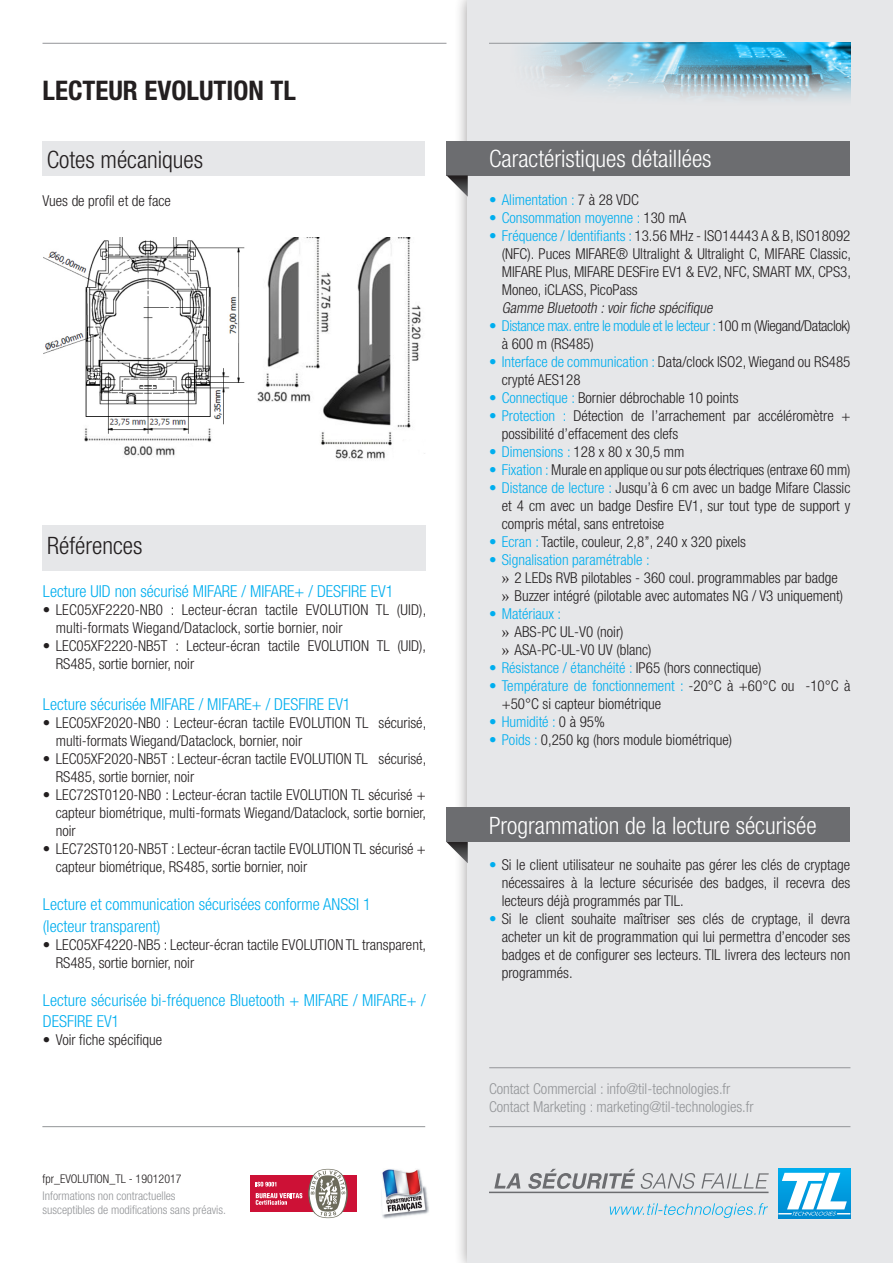
<style>
.page{position:relative;width:893px;height:1263px;background:#fff}
.page>*{position:absolute;margin:0;border:0;box-sizing:border-box;transform-origin:0 0}
.t1{font:700 condensed 27px "Helvetica Neue";color:#231f20}
.t2{font:300 condensed 24px "Helvetica Neue";color:#fff}
.t3{font:300 condensed 24px "Helvetica Neue";color:#231f20}
.t4{font:300 condensed 16.5px/21.6px "Helvetica Neue";color:#00aeef}
.t5{font:300 condensed 15px/18px "Helvetica Neue";color:#231f20}
.t6{font:300 condensed 15px "Helvetica Neue";color:#00aeef}
.t7{font:300 condensed 15px "Helvetica Neue";color:#939598}
.t8{font:300 condensed 15px/18px "Helvetica Neue";letter-spacing:-.025em;color:#00aeef}
.t9{font:italic 300 condensed 15px "Helvetica Neue";color:#231f20}
.t10{font:300 condensed 12px/14.4px "Helvetica Neue";color:#939598}
.t11{font:300 condensed 12px "Helvetica Neue";color:#231f20}
.s1{color:#231f20}
.s2{color:#00aeef}
.s3{font-family:"Times New Roman";font-weight:400;font-stretch:normal}
</style>
<div class="page">
<div style="left:43px;top:141px;width:382px;height:34px;background:#e6e7e9"></div>
<div style="left:453px;top:0;width:440px;height:1263px;background:#231f20;opacity:.5"></div>
<div style="left:468px;top:0;width:425px;height:1263px;background:#e6e7e9"></div>
<hr style="left:43px;top:43px;width:403px;height:1px;background:#939598">
<hr style="left:489px;top:1067px;width:361px;height:1px;background:#939598">
<hr style="left:489px;top:1191px;width:279px;height:2px;background:#6c6d70">
<svg style="left:494px;top:1169px;width:275px;height:20px"></svg>
<svg style="left:610px;top:1203px;width:158px;height:15px"></svg>
<img style="left:489px;top:43px;width:361px;height:56px">
<div style="left:250px;top:1175px;width:107px;height:37px;background:#cd1136"></div>
<svg style="left:308px;top:1169px;width:40px;height:49px"></svg>
<svg style="left:256px;top:1182px;width:20px;height:4px"></svg>
<svg style="left:256px;top:1193px;width:46px;height:12px"></svg>
<hr style="left:42px;top:1126px;width:383px;height:1px;background:#939598">
<img style="left:381px;top:1169px;width:48px;height:50px">
<hr style="left:489px;top:1126px;width:361px;height:1px;background:#939598">
<div style="left:778px;top:1169px;width:72px;height:49px;background:linear-gradient(to right,#00aced,#00aced)"></div>
<svg style="left:778px;top:1173px;width:72px;height:43px;background:#81ccee"></svg>
<div style="left:446px;top:141px;width:404px;height:34px;background:#6c6d70"></div>
<svg style="left:446px;top:175px;width:22px;height:22px"></svg>
<div style="left:446px;top:808px;width:404px;height:34px;background:#6c6d70"></div>
<svg style="left:446px;top:842px;width:22px;height:21px"></svg>
<div style="left:42px;top:525px;width:384px;height:45px;background:#e6e7e9"></div>
<img style="left:43px;top:237px;width:382px;height:222px">
<p class="t1" style="left:43px;top:74px;width:255px">LECTEUR EVOLUTION TL</p>
<p class="t3" style="left:47px;top:146px;width:158px">Cotes mécaniques</p>
<p class="t5" style="left:43px;top:191px;width:130px">Vues de profil et de face</p>
<p class="t3" style="left:47px;top:531px;width:97px">Références</p>
<p class="t4" style="left:43px;top:580px;width:352px">Lecture UID non sécurisé MIFARE / MIFARE+ / DESFIRE EV1</p>
<p class="t5" style="left:56px;top:600px;width:372px;text-indent:-13px">• LEC05XF2220-NB0 : Lecteur-écran tactile EVOLUTION TL (UID), multi-formats Wiegand/Dataclock, sortie bornier, noir</p>
<p class="t5" style="left:56px;top:636px;width:372px;text-indent:-13px">• LEC05XF2220-NB5T : Lecteur-écran tactile EVOLUTION TL (UID),<br>RS485, sortie bornier, noir</p>
<p class="t4" style="left:43px;top:693px;width:309px">Lecture sécurisée MIFARE / MIFARE+ / DESFIRE EV1</p>
<p class="t5" style="left:56px;top:714px;width:372px;text-indent:-13px">• LEC05XF2020-NB0 : Lecteur-écran tactile EVOLUTION TL sécurisé, multi-formats Wiegand/Dataclock, bornier, noir</p>
<p class="t5" style="left:56px;top:750px;width:372px;text-indent:-13px">• LEC05XF2020-NB5T : Lecteur-écran tactile EVOLUTION TL sécurisé,<br>RS485, sortie bornier, noir</p>
<p class="t5" style="left:56px;top:786px;width:372px;text-align:justify;text-indent:-13px">• LEC72ST0120-NB0 : Lecteur-écran tactile EVOLUTION TL sécurisé + capteur biométrique, multi-formats Wiegand/Dataclock, sortie bornier, noir</p>
<p class="t5" style="left:56px;top:840px;width:371px;text-indent:-13px">• LEC72ST0120-NB5T : Lecteur-écran tactile EVOLUTION TL sécurisé + capteur biométrique, RS485, sortie bornier, noir</p>
<p class="t4" style="left:43px;top:893px;width:330px">Lecture et communication sécurisées conforme ANSSI 1</p>
<p class="t4" style="left:43px;top:915px;width:119px">(lecteur transparent)</p>
<p class="t5" style="left:56px;top:935px;width:372px;text-indent:-13px">• LEC05XF4220-NB5 : Lecteur-écran tactile EVOLUTION TL transparent,<br>RS485, sortie bornier, noir</p>
<p class="t4" style="left:43px;top:989px;width:384px">Lecture sécurisée bi-fréquence Bluetooth + MIFARE / MIFARE+ /<br>DESFIRE EV1</p>
<p class="t5" style="left:43px;top:1031px;width:121px">• Voir fiche spécifique</p>
<p class="t11" style="left:43px;top:1172px;width:141px">fpr_EVOLUTION_TL - 19012017</p>
<p class="t10" style="left:43px;top:1188px;width:185px">Informations non contractuelles susceptibles de modifications sans préavis.</p>
<p class="t2" style="left:489px;top:145px;width:224px">Caractéristiques détaillées</p>
<p class="t6" style="left:489px;top:191px;width:151px">• Alimentation : <span class="s1">7 à 28 VDC</span></p>
<p class="t6" style="left:489px;top:209px;width:199px">• Consommation moyenne : <span class="s1">130 mA</span></p>
<p class="t5" style="left:502px;top:226px;width:351px;text-align:justify;text-indent:-13px"><span class="s2">• Fréquence / Identifiants :</span> 13.56 MHz - ISO14443 A &amp; B, ISO18092 (NFC). Puces MIFARE® Ultralight &amp; Ultralight C, MIFARE Classic, MIFARE Plus, MIFARE DESFire EV1 &amp; EV2, NFC, SMART MX, CPS3, Moneo, iCLASS, PicoPass</p>
<p class="t9" style="left:502px;top:299px;width:215px">Gamme Bluetooth :voirfiche spécifique</p>
<p class="t8" style="left:502px;top:316px;width:350px;text-indent:-13px">• Distance max. entre le module et le lecteur : <span class="s1">100 m (Wiegand/Dataclok) à 600 m (RS485)</span></p>
<p class="t5" style="left:502px;top:352px;width:350px;text-indent:-13px"><span class="s2">• Interface de communication :</span> Data/clock ISO2, Wiegand ou RS485 crypté AES128</p>
<p class="t5" style="left:489px;top:388px;width:251px"><span class="s2">• Connectique :</span> Bornier débrochable 10 points</p>
<p class="t5" style="left:502px;top:406px;width:350px;text-indent:-13px"><span class="s2">• Protection :</span> Détection de l’arrachement par accéléromètre + possibilité d’effacement des clefs</p>
<p class="t5" style="left:489px;top:442px;width:197px"><span class="s2">• Dimensions :</span> 128 x 80 x 30,5 mm</p>
<p class="t5" style="left:489px;top:460px;width:363px"><span class="s2">• Fixation :</span> Murale en applique ou sur pots électriques (entraxe 60 mm)</p>
<p class="t5" style="left:502px;top:478px;width:350px;text-align:justify;text-indent:-13px"><span class="s2">• Distance de lecture :</span> Jusqu’à 6 cm avec un badge Mifare Classic et 4 cm avec un badge Desfire EV1, sur tout type de support y compris métal, sans entretoise</p>
<p class="t5" style="left:489px;top:532px;width:259px"><span class="s2">• Ecran :</span> Tactile, couleur, 2,8’’, 240 x 320 pixels</p>
<p class="t6" style="left:489px;top:551px;width:162px">• Signalisation paramétrable :</p>
<p class="t5" style="left:502px;top:568px;width:338px"><span class="s3">»</span> 2 LEDs RVB pilotables - 360 coul. programmables par badge</p>
<p class="t5" style="left:502px;top:586px;width:343px"><span class="s3">»</span> Buzzer intégré (pilotable avec automates NG / V3 uniquement)</p>
<p class="t6" style="left:489px;top:605px;width:74px">• Matériaux :</p>
<p class="t5" style="left:502px;top:622px;width:123px"><span class="s3">»</span> ABS-PC UL-V0 (noir)</p>
<p class="t5" style="left:502px;top:640px;width:151px"><span class="s3">»</span> ASA-PC-UL-V0 UV (blanc)</p>
<p class="t6" style="left:489px;top:659px;width:274px">• Résistance / étanchéité : <span class="s1">IP65 (hors connectique)</span></p>
<p class="t5" style="left:502px;top:676px;width:350px;text-indent:-13px"><span class="s2">• Température de fonctionnement :</span> -20°C à +60°C ou -10°C à +50°C si capteur biométrique</p>
<p class="t6" style="left:489px;top:713px;width:117px">• Humidité : <span class="s1">0 à 95%</span></p>
<p class="t5" style="left:489px;top:730px;width:245px"><span class="s2">• Poids :</span> 0,250 kg (hors module biométrique)</p>
<p class="t2" style="left:489px;top:811px;width:329px">Programmation de la lecture sécurisée</p>
<p class="t5" style="left:502px;top:855px;width:350px;text-align:justify;text-indent:-13px"><span class="s2">•</span> Si le client utilisateur ne souhaite pas gérer les clés de cryptage nécessaires à la lecture sécurisée des badges, il recevra des lecteurs déjà programmés par TIL.</p>
<p class="t5" style="left:502px;top:909px;width:350px;text-align:justify;text-indent:-13px"><span class="s2">•</span> Si le client souhaite maîtriser ses clés de cryptage, il devra acheter un kit de programmation qui lui permettra d’encoder ses badges et de configurer ses lecteurs. TIL livrera des lecteurs non programmés.</p>
<p class="t7" style="left:489px;top:1080px;width:243px">Contact Commercial : info@til-technologies.fr</p>
<p class="t7" style="left:489px;top:1098px;width:266px">Contact Marketing : marketing@til-technologies.fr</p>
</div>
